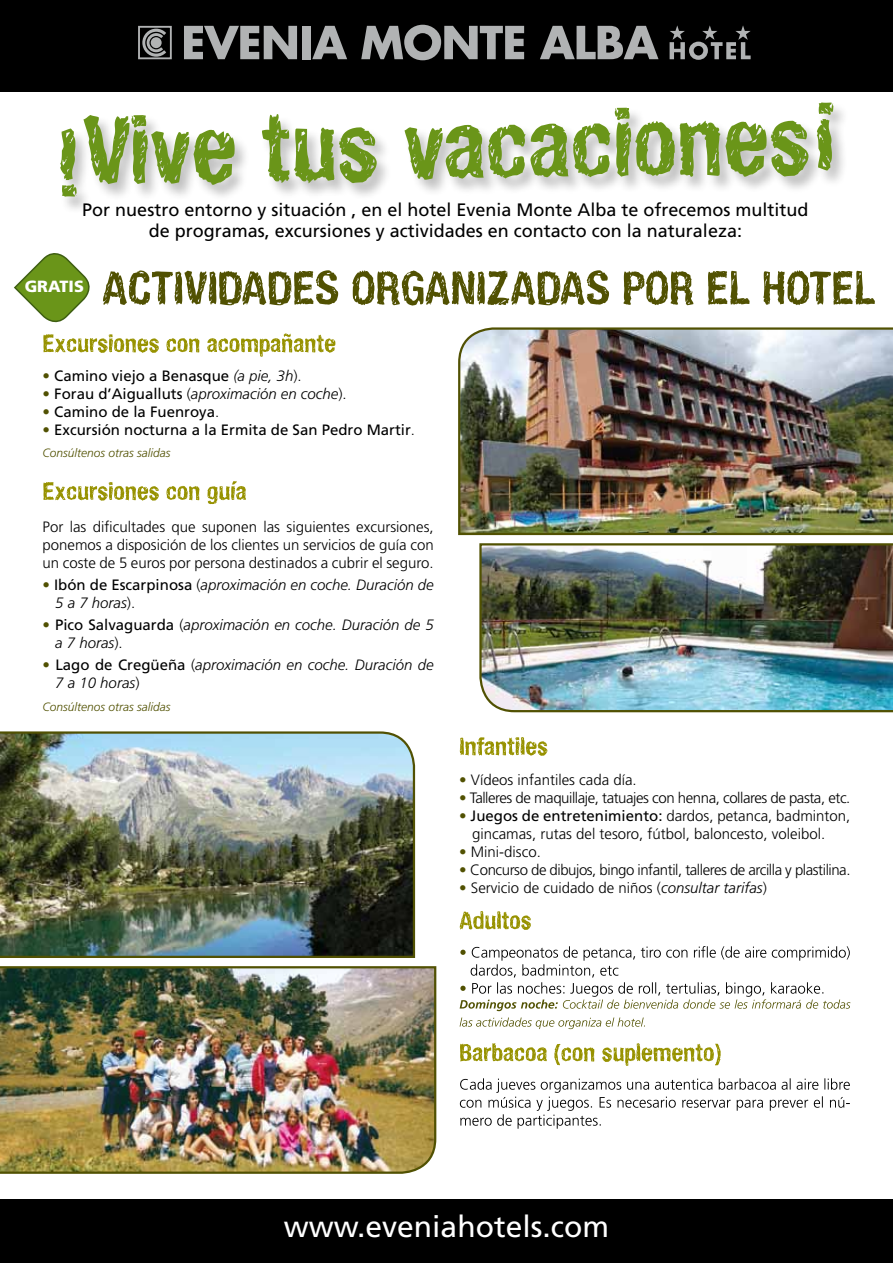
<style>
.page{position:relative;width:893px;height:1263px;background:#fff}
.page>*{position:absolute;margin:0;border:0;box-sizing:border-box;transform-origin:0 0}
.t1{font:30px "Frutiger";color:#fff}
.t2{font:18px/21px "Frutiger";color:#000;text-align:center}
.t3{font:900 16.2px "Frutiger";color:#fff}
.t4{font:300 15px/18px "Frutiger";color:#000;text-align:justify}
.t5{font:italic 300 15px/18px "Frutiger";color:#000}
.t6{font:300 15px "Frutiger";letter-spacing:-.03em;color:#000}
.t7{font:15px "Frutiger";color:#000}
.t8{font:italic 300 12px "Frutiger";color:#515102}
.s1{font-weight:300;color:#515102}
.s2{font-weight:300;font-style:italic}
.s3{font-weight:300}
.s4{font-style:normal;color:#515102}
.s5{font-weight:400;font-style:normal}
.s6{font-style:normal}
.s7{color:#515102}
.s8{font-weight:400}
.s9{font-style:italic}
</style>
<div class="page">
<img style="left:0;top:966px;width:437px;height:208px">
<img style="left:0;top:731px;width:416px;height:227px">
<div style="left:0;top:0;width:893px;height:91px;background:#000"></div>
<img style="left:458px;top:327px;width:435px;height:209px">
<svg style="left:184px;top:26px;width:113px;height:33px"></svg>
<div style="left:302px;top:26px;width:8px;height:33px;background:#b1b3b4"></div>
<svg style="left:312px;top:26px;width:35px;height:33px"></svg>
<svg style="left:361px;top:25px;width:163px;height:35px"></svg>
<svg style="left:540px;top:26px;width:118px;height:33px"></svg>
<div style="left:138px;top:26px;width:34px;height:33px;border:2px solid #b1b3b4"></div>
<svg style="left:142px;top:29px;width:24px;height:28px"></svg>
<div style="left:151px;top:37px;width:11px;height:11px;background:#b1b3b4;border-radius:50%"></div>
<svg style="left:670px;top:25px;width:81px;height:35px"></svg>
<img style="left:479px;top:543px;width:414px;height:170px">
<svg style="left:60px;top:108px;width:748px;height:89px"></svg>
<div style="left:815px;top:102px;width:34px;height:86px;background:#000;opacity:.25"></div>
<svg style="left:817px;top:102px;width:16px;height:69px"></svg>
<div style="left:0;top:1199px;width:893px;height:64px;background:#000"></div>
<svg style="left:460px;top:1017px;width:185px;height:12px"></svg>
<svg style="left:460px;top:946px;width:390px;height:65px"></svg>
<svg style="left:460px;top:911px;width:71px;height:19px"></svg>
<svg style="left:14px;top:253px;width:861px;height:104px"></svg>
<svg style="left:43px;top:481px;width:203px;height:23px"></svg>
<svg style="left:460px;top:737px;width:87px;height:19px"></svg>
<svg style="left:460px;top:1078px;width:390px;height:51px"></svg>
<svg style="left:460px;top:1043px;width:261px;height:23px"></svg>
<p class="t2" style="left:82px;top:199px;width:728px">Por nuestro entorno y situación , en el hotel Evenia Monte Alba te ofrecemos multitud de programas, excursiones y actividades en contacto con la naturaleza:</p>
<p class="t3" style="left:25px;top:277px;width:61px">GRATIS</p>
<p class="t7" style="left:43px;top:367px;width:261px"><span class="s1">•</span> Camino viejo a Benasque <span class="s2">(a pie, 3h</span><span class="s3">).</span></p>
<p class="t5" style="left:43px;top:384px;width:306px"><span class="s4">•</span> <span class="s5">Forau d’Aigualluts</span> <span class="s6">(</span>aproximación en coche<span class="s6">).</span></p>
<p class="t7" style="left:43px;top:403px;width:178px"><span class="s1">•</span> Camino de la Fuenroya<span class="s3">.</span></p>
<p class="t7" style="left:43px;top:421px;width:374px"><span class="s1">•</span> Excursión nocturna a la Ermita de San Pedro Martir<span class="s3">.</span></p>
<p class="t8" style="left:43px;top:446px;width:130px">Consúltenos otras salidas</p>
<p class="t4" style="left:43px;top:517px;width:393px">Por las dificultades que suponen las siguientes excursiones, ponemos a disposición de los clientes un servicios de guía con un coste de 5 euros por persona destinados a cubrir el seguro.</p>
<p class="t5" style="left:55px;top:576px;width:380px;text-indent:-13px"><span class="s4">•</span> <span class="s5">Ibón de Escarpinosa</span> <span class="s6">(</span>aproximación en coche. Duración de<br>5 a 7 horas<span class="s6">).</span></p>
<p class="t5" style="left:55px;top:616px;width:380px;text-indent:-13px"><span class="s4">•</span> <span class="s5">Pico Salvaguarda</span> <span class="s6">(</span>aproximación en coche. Duración de 5 a 7 horas<span class="s6">).</span></p>
<p class="t5" style="left:55px;top:656px;width:380px;text-indent:-13px"><span class="s4">•</span> <span class="s5">Lago de Cregüeña</span> <span class="s6">(</span>aproximación en coche. Duración de<br>7 a 10 horas<span class="s6">)</span></p>
<p class="t8" style="left:43px;top:700px;width:130px">Consúltenos otras salidas</p>
<p class="t4" style="left:459px;top:770px;width:179px"><span class="s7">•</span> Vídeos infantiles cada día.</p>
<p class="t6" style="left:459px;top:789px;width:393px"><span class="s7">•</span> Talleres de maquillaje, tatuajes con henna, collares de pasta, etc.</p>
<p class="t4" style="left:472px;top:806px;width:380px;text-indent:-13px"><span class="s7">•</span> <span class="s8">Juegos de entretenimiento:</span> dardos, petanca, badminton, gincamas, rutas del tesoro, fútbol, baloncesto, voleibol.</p>
<p class="t4" style="left:459px;top:842px;width:83px"><span class="s7">•</span> Mini-disco.</p>
<p class="t6" style="left:459px;top:861px;width:393px"><span class="s7">•</span> Concurso de dibujos, bingo infantil, talleres de arcilla y plastilina.</p>
<p class="t4" style="left:459px;top:878px;width:309px"><span class="s7">•</span> Servicio de cuidado de niños (<span class="s9">consultar tarifas</span>)</p>
<h1 class="t1" style="left:284px;top:1209px;width:327px">www.eveniahotels.com</h1>
</div>
